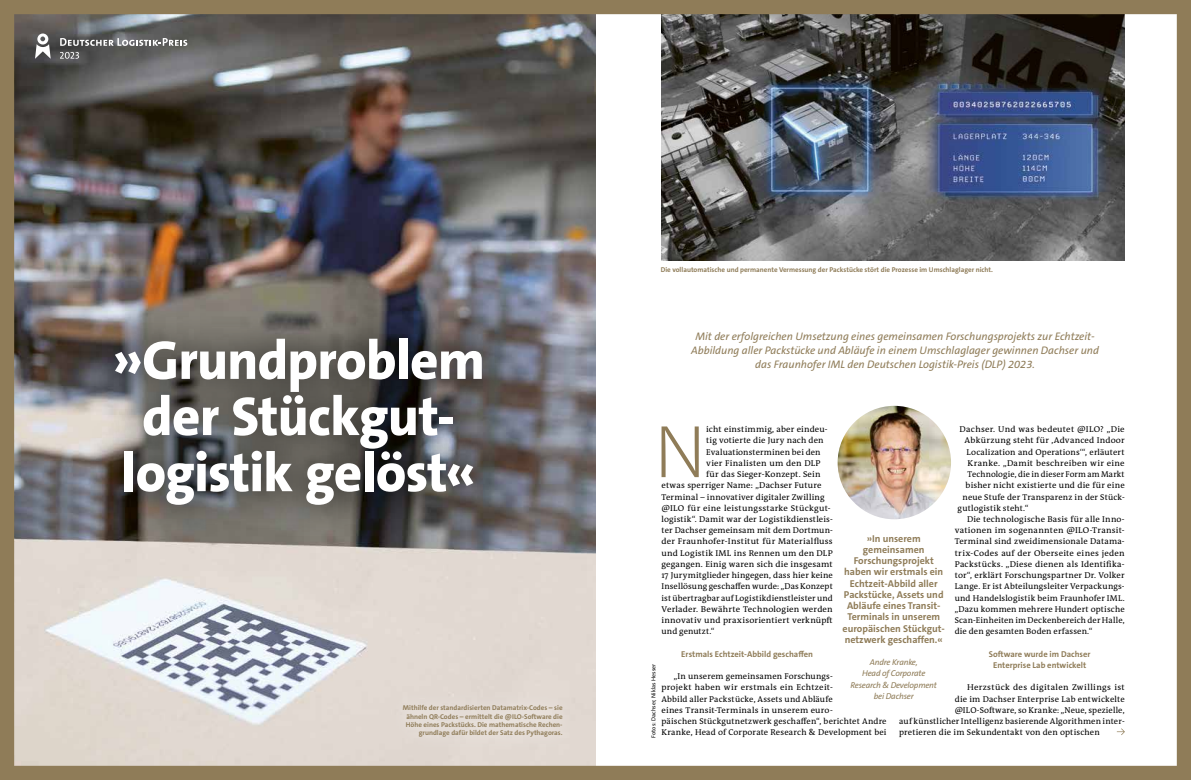
<style>
.page{position:relative;width:1191px;height:780px;background:#fff}
.page>*{position:absolute;margin:0;border:0;box-sizing:border-box;transform-origin:0 0}
.t1{font:200 75px "The Sans C5";color:#8f7c58}
.t2{font:800 55px/56.1px "The Sans C5";letter-spacing:-.015em;color:#fff;text-align:center}
.t3{font:italic 11px/14px "The Sans C5";color:#8f7c58;text-align:center}
.t4{font:700 10px/11.2px "The Sans C5";color:#8f7c58;text-align:center}
.t5{font:8.5px/11.2px "The Antiqua B W5 Plain";letter-spacing:.02em;color:#000}
.t6{font:700 8.5px/11.2px "The Sans C5";color:#8f7c58;text-align:center}
.t7{font:italic 8.5px/11.2px "The Sans C5";letter-spacing:-.02em;color:#8f7c58;text-align:center}
.t8{font:700 7px/8.4px "The Sans C5";color:#8f7c58;text-align:right}
.t9{font:5.8px "The Sans C5";letter-spacing:.015em;color:#000}
</style>
<div class="page">
<img style="left:0;top:0;width:1191px;height:780px">
<p class="t8" style="left:660px;top:266px;width:334px">Die vollautomatische und permanente Vermessung der Packstücke stört die Prozesse im Umschlaglager nicht.</p>
<h2 class="t2" style="left:112px;top:332px;width:374px">»Grundproblem der Stückgut&shy;logistik gelöst«</h2>
<p class="t3" style="left:691px;top:329px;width:409px">Mit der erfolgreichen Umsetzung eines gemeinsamen Forschungsprojekts zur Echtzeit-<br>Abbildung aller Packstücke und Abläufe in einem Umschlaglager gewinnen Dachser und das Fraunhofer IML den Deutschen Logistik-Preis (DLP) 2023.</p>
<h1 class="t1" style="left:654px;top:403px;width:54px">N</h1>
<p class="t5" style="left:706px;top:424px;width:123px">icht einstimmig, aber eindeu-</p>
<p class="t5" style="left:959px;top:424px;width:167px">Dachser. Und was bedeutet @ILO? „Die</p>
<p class="t5" style="left:964px;top:435px;width:162px">Abkürzung steht für ‚Advanced Indoor</p>
<p class="t5" style="left:966px;top:446px;width:160px">Localization and Operations‘“, erläutert</p>
<p class="t5" style="left:967px;top:457px;width:159px">Kranke. „Damit beschreiben wir eine</p>
<p class="t5" style="left:967px;top:468px;width:158px">Technologie, die in dieser Form am Markt</p>
<p class="t5" style="left:965px;top:480px;width:161px">bisher nicht existierte und die für eine</p>
<p class="t5" style="left:962px;top:491px;width:164px">neue Stufe der Transparenz in der Stück-</p>
<p class="t5" style="left:957px;top:502px;width:72px">gutlogistik steht.“</p>
<p class="t5" style="left:967px;top:513px;width:159px">Die technologische Basis für alle Inno-</p>
<p class="t5" style="left:954px;top:525px;width:171px">vationen im sogenannten @ILO-Transit-</p>
<p class="t5" style="left:954px;top:536px;width:171px">Terminal sind zweidimensionale Datama-</p>
<p class="t5" style="left:954px;top:547px;width:171px">trix-Codes auf der Oberseite eines jeden</p>
<p class="t5" style="left:954px;top:558px;width:171px">Packstücks. „Diese dienen als Identifika-</p>
<p class="t5" style="left:954px;top:569px;width:171px">tor“, erklärt Forschungspartner Dr. Volker</p>
<p class="t5" style="left:954px;top:581px;width:171px">Lange. Er ist Abteilungsleiter Verpackungs-</p>
<p class="t5" style="left:954px;top:592px;width:171px">und Handelslogistik beim Fraunhofer IML.</p>
<p class="t5" style="left:954px;top:603px;width:171px">„Dazu kommen mehrere Hundert optische</p>
<p class="t5" style="left:954px;top:614px;width:171px">Scan-Einheiten im Deckenbereich der Halle,</p>
<p class="t5" style="left:954px;top:626px;width:139px">die den gesamten Boden erfassen.“</p>
<p class="t6" style="left:988px;top:648px;width:103px">Software wurde im Dachser<br>Enterprise Lab entwickelt</p>
<p class="t5" style="left:967px;top:682px;width:159px">Herzstück des digitalen Zwillings ist</p>
<p class="t5" style="left:954px;top:693px;width:171px">die im Dachser Enterprise Lab entwickelte</p>
<p class="t5" style="left:954px;top:704px;width:171px">@ILO-Software, so Kranke: „Neue, spezielle,</p>
<p class="t5" style="left:899px;top:715px;width:227px">auf künstlicher Intelligenz basierende Algorithmen inter-</p>
<p class="t5" style="left:899px;top:727px;width:202px">pretieren die im Sekundentakt von den optischen</p>
<p class="t5" style="left:706px;top:435px;width:119px">tig votierte die Jury nach den</p>
<p class="t5" style="left:706px;top:446px;width:116px">Evaluationsterminen bei den</p>
<p class="t5" style="left:706px;top:457px;width:116px">vier Finalisten um den DLP</p>
<p class="t5" style="left:706px;top:468px;width:116px">für das Sieger-Konzept. Sein</p>
<p class="t5" style="left:661px;top:480px;width:162px">etwas sperriger Name: „Dachser Future</p>
<p class="t5" style="left:661px;top:491px;width:165px">Terminal – innovativer digitaler Zwilling</p>
<p class="t5" style="left:661px;top:502px;width:170px">@ILO für eine leistungsstarke Stückgut-</p>
<p class="t5" style="left:661px;top:513px;width:173px">logistik“. Damit war der Logistikdienstleis-</p>
<p class="t5" style="left:661px;top:525px;width:173px">ter Dachser gemeinsam mit dem Dortmun-</p>
<p class="t5" style="left:661px;top:536px;width:173px">der Fraunhofer-Institut für Materialfluss</p>
<p class="t5" style="left:661px;top:547px;width:173px">und Logistik IML ins Rennen um den DLP</p>
<p class="t5" style="left:661px;top:558px;width:173px">gegangen. Einig waren sich die insgesamt</p>
<p class="t5" style="left:661px;top:569px;width:173px">17 Jurymitglieder hingegen, dass hier keine</p>
<p class="t5" style="left:661px;top:581px;width:173px">Insellösung geschaffen wurde: „Das Konzept</p>
<p class="t5" style="left:661px;top:592px;width:173px">ist übertragbar auf Logistikdienstleister und</p>
<p class="t5" style="left:661px;top:603px;width:173px">Verlader. Bewährte Technologien werden</p>
<p class="t5" style="left:661px;top:614px;width:173px">innovativ und praxisorientiert verknüpft</p>
<p class="t5" style="left:661px;top:626px;width:55px">und genutzt.“</p>
<p class="t6" style="left:681px;top:648px;width:133px">Erstmals Echtzeit-Abbild geschaffen</p>
<p class="t5" style="left:661px;top:670px;width:226px;text-indent:12px">„In unserem gemeinsamen Forschungs-<br>projekt haben wir erstmals ein Echtzeit-<br>Abbild aller Packstücke, Assets und Abläufe<br>eines Transit-Terminals in unserem euro-<br>päischen Stückgutnetzwerk geschaffen“, berichtet Andre Kranke, Head of Corporate Research &amp; Development bei</p>
<p class="t4" style="left:842px;top:532px;width:104px">»In unserem gemeinsamen<br>Forschungsprojekt haben wir erstmals ein<br>Echtzeit-Abbild aller<br>Packstücke, Assets und<br>Abläufe eines Transit-<br>Terminals in unserem europäischen Stückgut&shy;netzwerk geschaffen.«</p>
<p class="t7" style="left:850px;top:656px;width:88px">Andre Kranke,<br>Head of Corporate<br>Research &amp; Development bei Dachser</p>
<p class="t9" style="left:650px;top:738px;width:76px;rotate:-90deg">Fotos: Dachser, Niklas Hesser</p>
<p class="t8" style="left:403px;top:703px;width:161px">Mithilfe der standardisierten Datamatrix-Codes – sie ähneln QR-Codes – ermittelt die @ILO-Software die Höhe eines Packstücks. Die mathematische Rechen&shy;grundlage dafür bildet der Satz des Pythagoras.</p>
</div>
